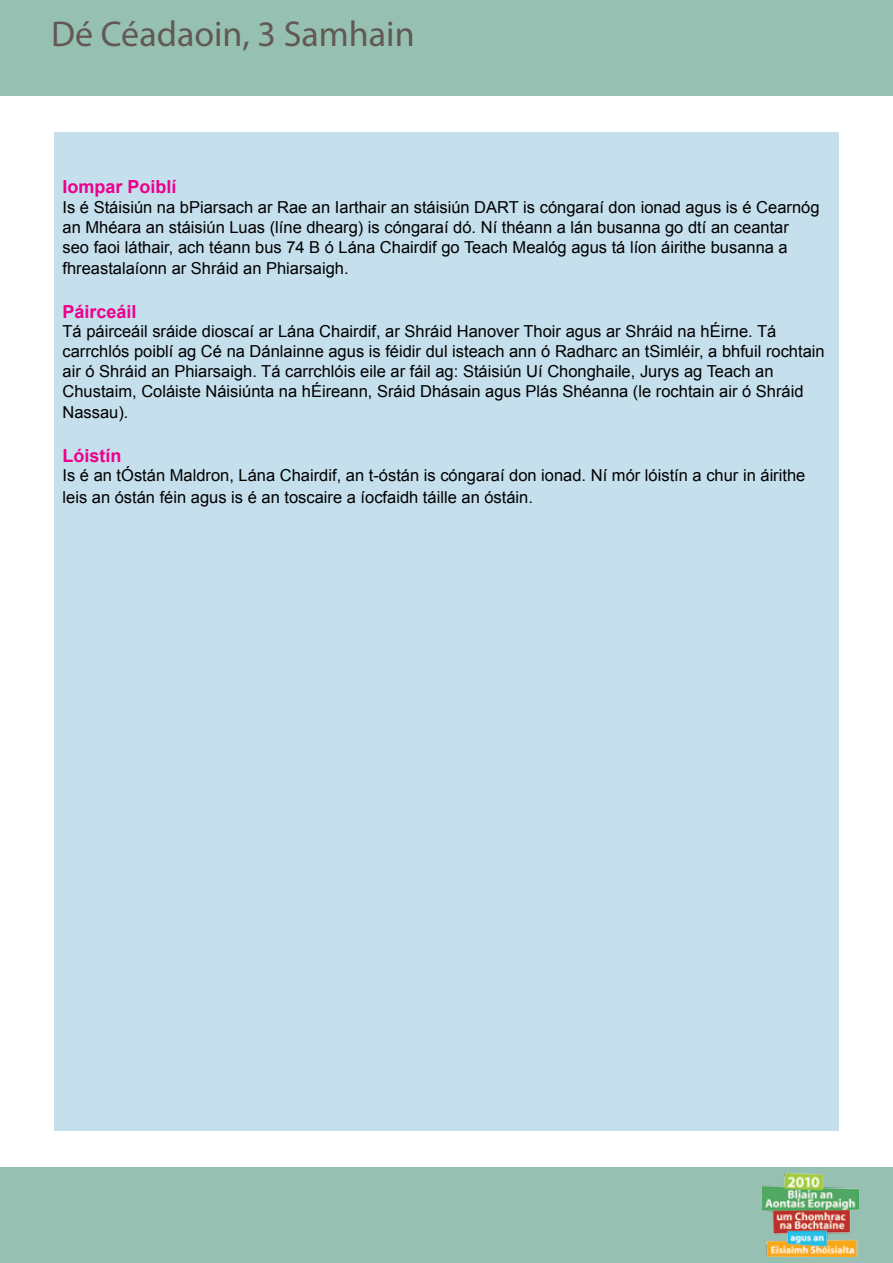
<style>
.page{position:relative;width:893px;height:1263px;background:#fff}
.page>*{position:absolute;margin:0;border:0;box-sizing:border-box;transform-origin:0 0}
.t1{font:36px "Myriad Pro";color:#625955}
.t2{font:700 18px "Arial";color:#ec008c}
.t3{font:16.5px/19.8px "Arial";color:#000}
</style>
<div class="page">
<div style="left:0;top:0;width:893px;height:96px;background:#96c1b2"></div>
<div style="left:0;top:1167px;width:893px;height:96px;background:#96c1b2"></div>
<img style="left:763px;top:1173px;width:96px;height:84px">
<div style="left:54px;top:132px;width:785px;height:998px;background:#c5dfed"></div>
<h1 class="t1" style="left:51px;top:12px;width:365px">Dé Céadaoin, 3 Samhain</h1>
<p class="t2" style="left:63px;top:175px;width:116px">Iompar Poiblí</p>
<p class="t3" style="left:63px;top:198px;width:758px">Is é Stáisiún na bPiarsach ar Rae an Iarthair an stáisiún DART is cóngaraí don ionad agus is é Cearnóg an Mhéara an stáisiún Luas (líne dhearg) is cóngaraí dó. Ní théann a lán busanna go dtí an ceantar seo faoi láthair, ach téann bus 74 B ó Lána Chairdif go Teach Mealóg agus tá líon áirithe busanna a</p>
<p class="t3" style="left:63px;top:259px;width:288px">fhreastalaíonn ar Shráid an Phiarsaigh.</p>
<p class="t2" style="left:63px;top:299px;width:76px">Páirceáil</p>
<p class="t3" style="left:63px;top:322px;width:764px">Tá páirceáil sráide dioscaí ar Lána Chairdif, ar Shráid Hanover Thoir agus ar Shráid na hÉirne. Tá carrchlós poiblí ag Cé na Dánlainne agus is féidir dul isteach ann ó Radharc an tSimléir, a bhfuil rochtain air ó Shráid an Phiarsaigh. Tá carrchlóis eile ar fáil ag: Stáisiún Uí Chonghaile, Jurys ag Teach an Chustaim, Coláiste Náisiúnta na hÉireann, Sráid Dhásain agus Plás Shéanna (le rochtain air ó Shráid</p>
<p class="t3" style="left:63px;top:403px;width:68px">Nassau).</p>
<p class="t2" style="left:63px;top:443px;width:61px">Lóistín</p>
<p class="t3" style="left:63px;top:465px;width:744px;line-height:21.6px">Is é an tÓstán Maldron, Lána Chairdif, an t-óstán is cóngaraí don ionad. Ní mór lóistín a chur in áirithe leis an óstán féin agus is é an toscaire a íocfaidh táille an óstáin.</p>
</div>
